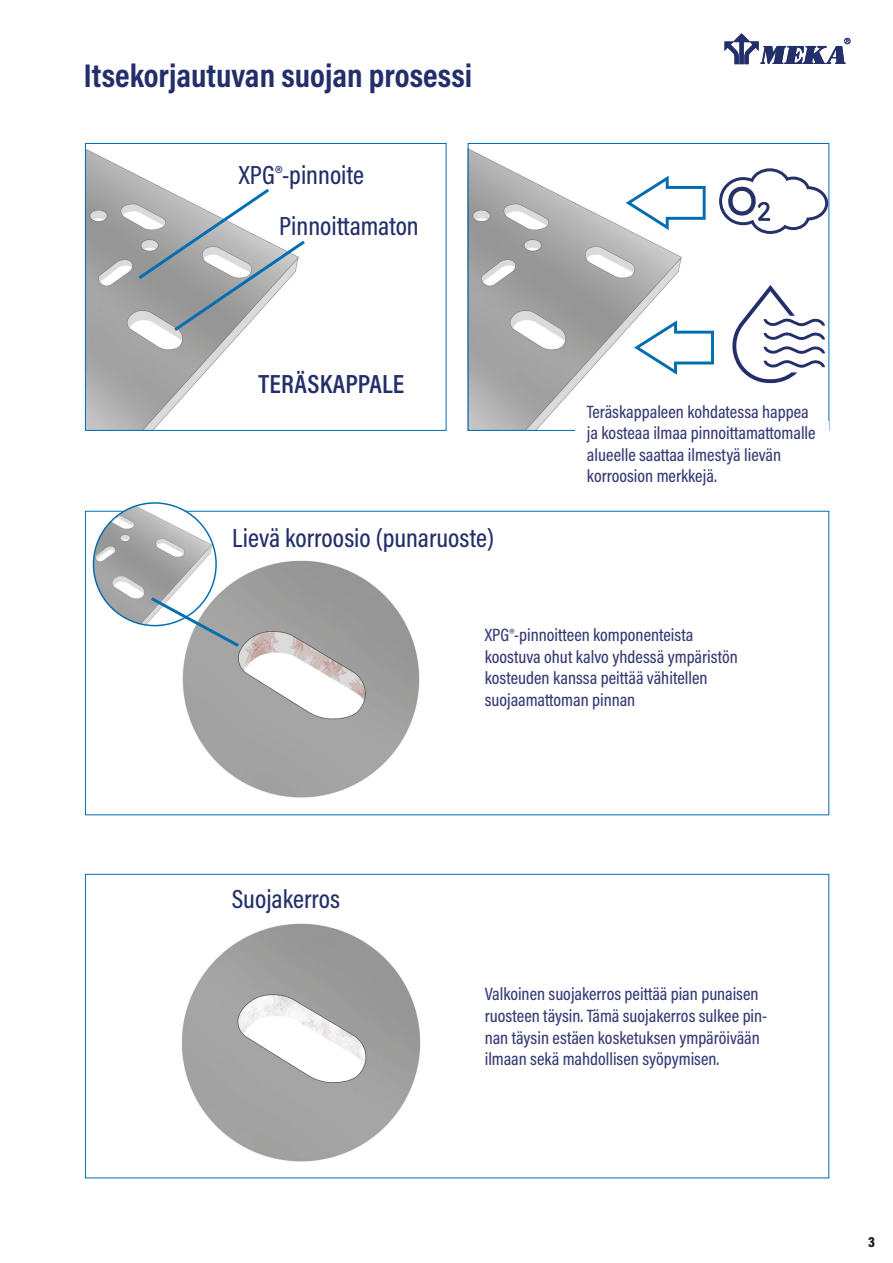
<style>
.page{position:relative;width:893px;height:1263px;background:#fff}
.page>*{position:absolute;margin:0;border:0;box-sizing:border-box;transform-origin:0 0}
.Otsikko_leipätekstin_välissä{font:700 33.15px "Acumin Pro Cond";color:#232f6a}
.t1{font:500 26.4px "Acumin Pro Cond";color:#232f6a}
.t2{font:600 26.4px "Acumin Pro Cond";letter-spacing:.005em;color:#232f6a}
.t3{font:500 18px/21.6px "Acumin Pro Cond";color:#373b75}
.t4{font:900 15px "Acumin Pro Cond";color:#1d1d1b}
</style>
<div class="page">
<img style="left:87px;top:149px;width:153px;height:280px">
<img style="left:470px;top:149px;width:302px;height:280px">
<img style="left:124px;top:554px;width:296px;height:244px">
<img style="left:182px;top:923px;width:239px;height:239px">
<svg style="left:730px;top:285px;width:95px;height:98px"></svg>
<svg style="left:719px;top:168px;width:108px;height:66px"></svg>
<svg style="left:623px;top:173px;width:84px;height:60px"></svg>
<svg style="left:631px;top:318px;width:84px;height:59px"></svg>
<div style="left:85px;top:143px;width:361px;height:288px;border:1px solid #006db1"></div>
<svg style="left:135px;top:186px;width:170px;height:148px"></svg>
<div style="left:575px;top:421px;width:253px;height:26px;background:#fff"></div>
<img style="left:93px;top:503px;width:123px;height:123px;border-radius:61px">
<svg style="left:148px;top:595px;width:94px;height:54px"></svg>
<svg style="left:724px;top:33px;width:127px;height:31px"></svg>
<p class="Otsikko_leipätekstin_välissä" style="left:84px;top:54px;width:390px">Itsekorjautuvan suojan prosessi</p>
<p class="t1" style="left:239px;top:158px;width:127px">XPG®-pinnoite</p>
<p class="t1" style="left:279px;top:208px;width:141px">Pinnoittamaton</p>
<p class="t2" style="left:258px;top:366px;width:147px">TERÄSKAPPALE</p>
<p class="t1" style="left:232px;top:520px;width:263px">Lievä korroosio (punaruoste)</p>
<p class="t3" style="left:587px;top:400px;width:230px">Teräskappaleen kohdatessa happea ja kosteaa ilmaa pinnoittamattomalle alueelle saattaa ilmestyä lievän korroosion merkkejä.</p>
<p class="t3" style="left:485px;top:624px;width:255px">XPG®-pinnoitteen komponenteista koostuva ohut kalvo yhdessä ympäristön kosteuden kanssa peittää vähitellen suojaamattoman pinnan</p>
<p class="t1" style="left:232px;top:882px;width:110px">Suojakerros</p>
<p class="t3" style="left:485px;top:983px;width:284px">Valkoinen suojakerros peittää pian punaisen ruosteen täysin. Tämä suojakerros sulkee pin&shy;nan täysin estäen kosketuksen ympäröivään ilmaan sekä mahdollisen syöpymisen.</p>
<p class="t4" style="left:868px;top:1232px;width:8px">3</p>
</div>
